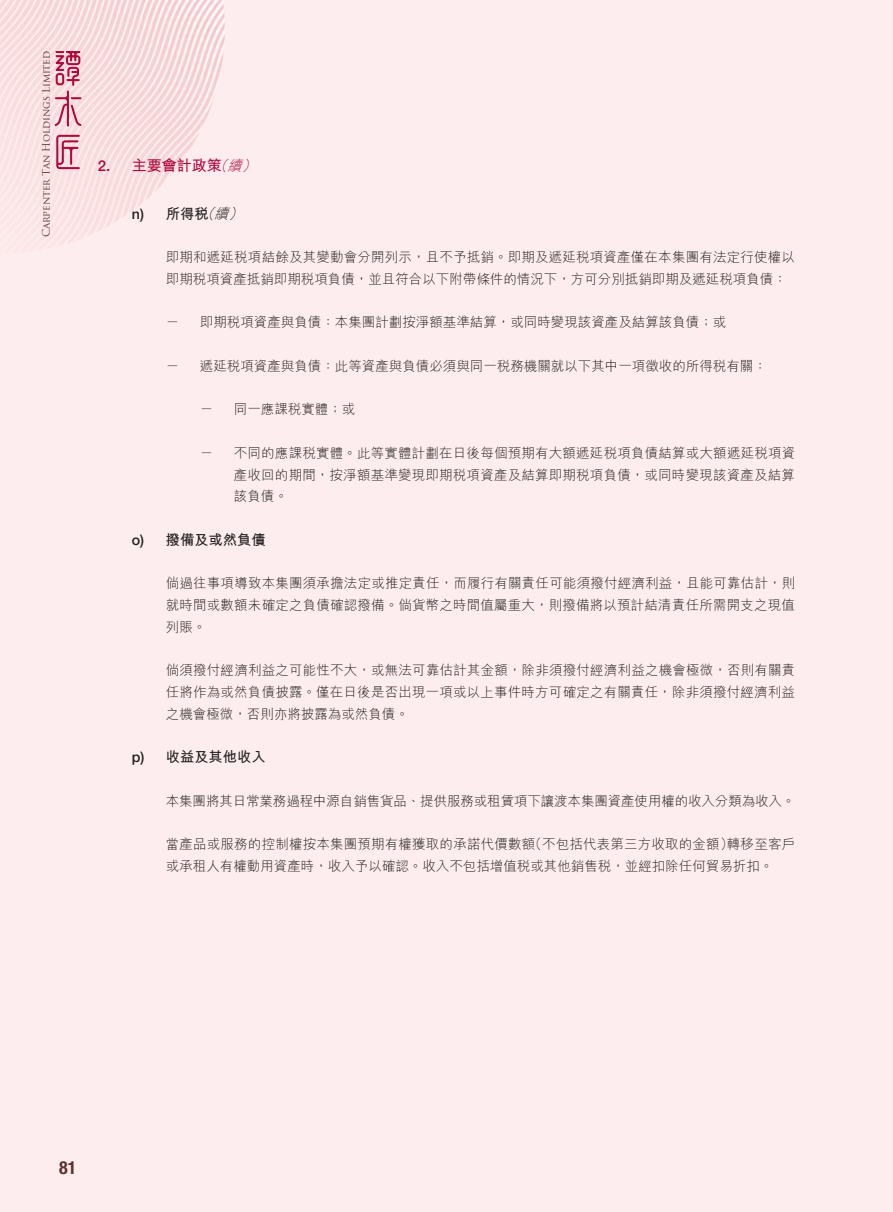
<style>
.page{position:relative;width:893px;height:1212px;background:#feedee}
.page>*{position:absolute;margin:0;border:0;box-sizing:border-box;transform-origin:0 0}
.t1{font:700 condensed 18px "Helvetica Neue LT Std";color:#5c3331}
._3__標題{font:700 15px "M Hei HK";color:#af0a3d}
._3__標題-2{font:500 15px "Helvetica Neue LT Std";color:#af0a3d}
._4__副標題{font:700 14.25px "M Hei HK";color:#231f20}
._4__副標題-2{font:500 14.25px "Helvetica Neue LT Std";color:#231f20}
._3__標題-3{font:italic 300 14.25px "M Hei HK";color:#af0a3d}
._4__副標題-3{font:italic 300 14.25px "M Hei HK";color:#231f20}
._1__內文{font:300 13.5px/21.8px "M Hei HK";letter-spacing:.015em;color:#231f20}
._1__內文-2{font:300 13.5px "M Hei HK";letter-spacing:-.01em;color:#231f20}
.t2{font:10.05px "Trajan Pro";letter-spacing:-.01em;color:#5c3331}
.s1{font-weight:300;font-style:italic;font-size:14.25px}
.s2{font-weight:300;font-style:italic}
</style>
<div class="page">
<img style="left:0;top:0;width:225px;height:244px">
<svg style="left:56px;top:135px;width:24px;height:34px"></svg>
<svg style="left:55px;top:51px;width:26px;height:75px"></svg>
<p class="t2" style="left:40px;top:237px;width:188px;rotate:-90deg">Carpenter Tan Holdings Limited</p>
<p class="_3__標題-2" style="left:98px;top:156px;width:14px">2.</p>
<p class="_3__標題" style="left:132px;top:154px;width:115px">主要會計政策<span class="s1">續</span></p>
<p class="_3__標題-3" style="left:213px;top:158px;width:20px">（</p>
<p class="_3__標題-3" style="left:242px;top:158px;width:20px">(</p>
<p class="_4__副標題-2" style="left:132px;top:205px;width:14px">n)</p>
<p class="_4__副標題-2" style="left:132px;top:531px;width:14px">o)</p>
<p class="_4__副標題-2" style="left:132px;top:749px;width:14px">p)</p>
<p class="_4__副標題" style="left:166px;top:203px;width:68px">所得稅<span class="s2">續</span></p>
<p class="_4__副標題-3" style="left:200px;top:206px;width:20px">（</p>
<p class="_4__副標題-3" style="left:228px;top:206px;width:20px">(</p>
<p class="_1__內文" style="left:166px;top:246px;width:631px">即期和遞延稅項結餘及其變動會分開列示，且不予抵銷。即期及遞延稅項資產僅在本集團有法定行使權以即期稅項資產抵銷即期稅項負債，並且符合以下附帶條件的情況下，方可分別抵銷即期及遞延稅項負債：</p>
<p class="_1__內文" style="left:200px;top:311px;width:528px">即期稅項資產與負債：本集團計劃按淨額基準結算，或同時變現該資產及結算該負債；或</p>
<p class="_1__內文" style="left:166px;top:311px;width:15px">－</p>
<p class="_1__內文" style="left:166px;top:355px;width:15px">－</p>
<p class="_1__內文" style="left:200px;top:355px;width:568px">遞延稅項資產與負債：此等資產與負債必須與同一稅務機關就以下其中一項徵收的所得稅有關：</p>
<p class="_1__內文" style="left:200px;top:398px;width:15px">－</p>
<p class="_1__內文" style="left:200px;top:442px;width:15px">－</p>
<p class="_1__內文" style="left:234px;top:398px;width:123px">同一應課稅實體；或</p>
<p class="_1__內文" style="left:234px;top:442px;width:563px">不同的應課稅實體。此等實體計劃在日後每個預期有大額遞延稅項負債結算或大額遞延稅項資</p>
<p class="_1__內文" style="left:234px;top:463px;width:563px">產收回的期間，按淨額基準變現即期稅項資產及結算即期稅項負債，或同時變現該資產及結算該負債。</p>
<p class="_4__副標題" style="left:166px;top:529px;width:101px">撥備及或然負債</p>
<p class="_1__內文" style="left:166px;top:572px;width:631px;text-align:justify">倘過往事項導致本集團須承擔法定或推定責任，而履行有關責任可能須撥付經濟利益，且能可靠估計，則就時間或數額未確定之負債確認撥備。倘貨幣之時間值屬重大，則撥備將以預計結清責任所需開支之現值列賬。</p>
<p class="_1__內文" style="left:166px;top:659px;width:631px;text-align:justify">倘須撥付經濟利益之可能性不大，或無法可靠估計其金額，除非須撥付經濟利益之機會極微，否則有關責任將作為或然負債披露。僅在日後是否出現一項或以上事件時方可確定之有關責任，除非須撥付經濟利益之機會極微，否則亦將披露為或然負債。</p>
<p class="_4__副標題" style="left:166px;top:747px;width:101px">收益及其他收入</p>
<p class="_1__內文-2" style="left:166px;top:794px;width:631px">本集團將其日常業務過程中源自銷售貨品、提供服務或租賃項下讓渡本集團資產使用權的收入分類為收入。</p>
<p class="_1__內文" style="left:727px;top:833px;width:70px">轉移至客戶</p>
<p class="_1__內文" style="left:528px;top:833px;width:206px">（不包括代表第三方收取的金額）</p>
<p class="_1__內文" style="left:166px;top:833px;width:609px">當產品或服務的控制權按本集團預期有權獲取的承諾代價數額<br>或承租人有權動用資產時，收入予以確認。收入不包括增值稅或其他銷售稅，並經扣除任何貿易折扣。</p>
<h1 class="t1" style="left:59px;top:1156px;width:19px">81</h1>
</div>
